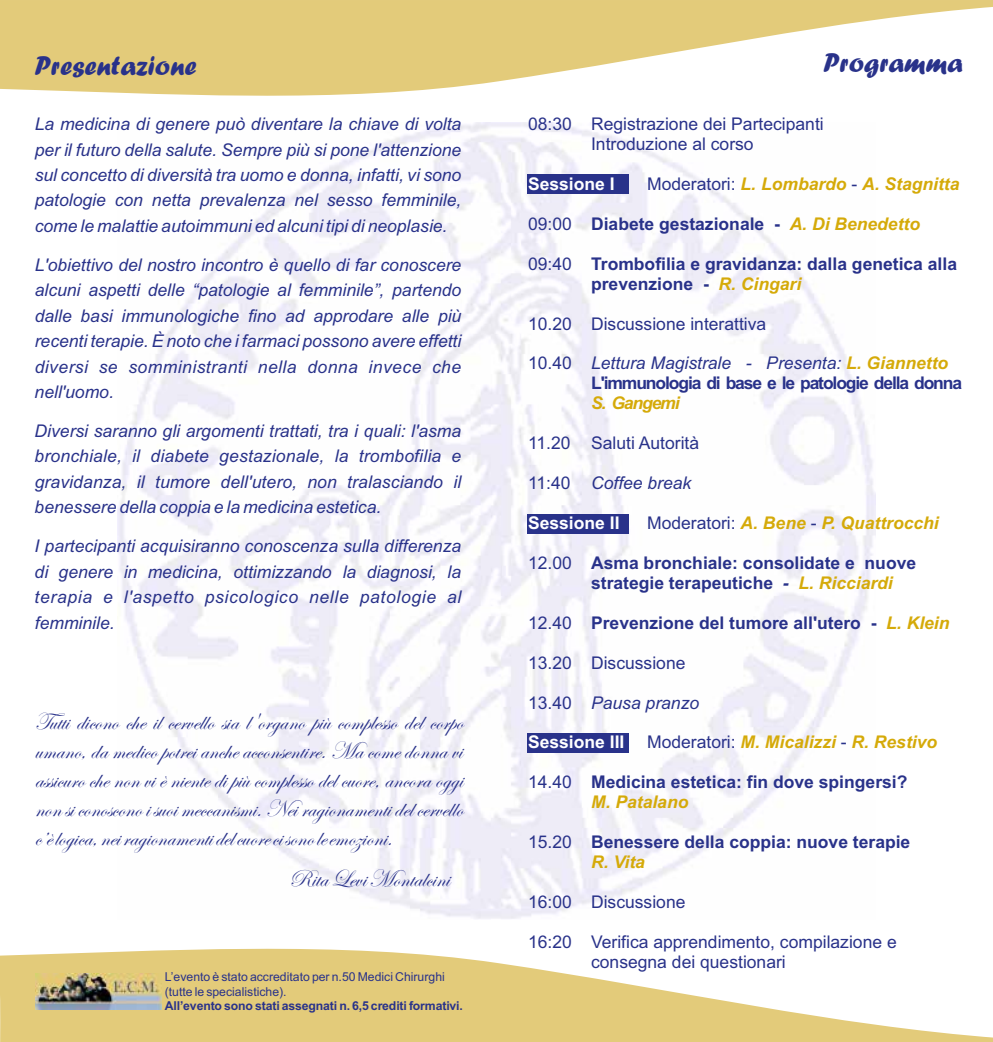
<style>
.page{position:relative;width:993px;height:1042px;background:#fff}
.page>*{position:absolute;margin:0;border:0;box-sizing:border-box;transform-origin:0 0}
.t1{font:28px "Forte";color:#29328a}
.t2{font:24.5px/28.9px "Edwardian Script ITC";color:#29328a;text-align:justify}
.t3{font:italic 17.5px/25.4px "Arial";color:#29328a;text-align:justify}
.t4{font:700 17.5px/19.9px "Arial";color:#29328a}
.t5{font:17.5px/19.9px "Arial";color:#29328a;text-align:center}
.t6{font:italic 700 17.5px "Arial";color:#d5aa09}
.t7{font:700 17.5px/19.9px "Arial";letter-spacing:-.065em;color:#29328a}
.t8{font:700 17.5px "Arial";color:#fff}
.t9{font:italic 700 17.5px "Arial";letter-spacing:-.065em;color:#d5aa09}
.t10{font:12.25px/14.2px "Arial";color:#29328a}
.t11{font:700 12.25px "Arial";letter-spacing:-.01em;color:#29328a}
.s1{font-weight:400;font-style:normal;color:#29328a}
.s2{font-weight:400}
.s3{font-style:italic;color:#d5aa09}
.s4{font-weight:400;font-style:italic}
.s5{font-style:normal}
.s6{font-style:italic}
</style>
<div class="page">
<img style="left:118px;top:122px;width:756px;height:797px">
<div style="left:527px;top:514px;width:101px;height:20px;background:#29328a"></div>
<div style="left:527px;top:174px;width:101px;height:20px;background:#29328a"></div>
<svg style="left:0;top:0;width:992px;height:96px;fill:#e3cb7a"></svg>
<svg style="left:0;top:948px;width:992px;height:94px;fill:#e3cb7a"></svg>
<div style="left:527px;top:733px;width:101px;height:20px;background:#29328a"></div>
<img style="left:36px;top:974px;width:125px;height:35px">
<h1 class="t1" style="left:34px;top:50px;width:163px">Presentazione</h1>
<p class="t3" style="left:35px;top:112px;width:428px">La medicina di genere può diventare la chiave di volta per il futuro della salute. Sempre più si pone l'attenzione sul concetto di diversità tra uomo e donna, infatti, vi sono patologie con netta prevalenza nel sesso femminile, come le malattie autoimmuni ed alcuni tipi di neoplasie.</p>
<p class="t3" style="left:35px;top:252px;width:428px">L'obiettivo del nostro incontro è quello di far conoscere alcuni aspetti delle “patologie al femminile”, partendo dalle basi immunologiche fino ad approdare alle più recenti terapie. È noto che i farmaci possono avere effetti diversi se somministranti nella donna invece che nell'uomo.</p>
<p class="t3" style="left:35px;top:418px;width:428px">Diversi saranno gli argomenti trattati, tra i quali: l'asma bronchiale, il diabete gestazionale, la trombofilia e gravidanza, il tumore dell'utero, non tralasciando il benessere della coppia e la medicina estetica.</p>
<p class="t3" style="left:35px;top:534px;width:428px">I partecipanti acquisiranno conoscenza sulla differenza di genere in medicina, ottimizzando la diagnosi, la terapia e l'aspetto psicologico nelle patologie al femminile.</p>
<p class="t2" style="left:35px;top:708px;width:429px">Tutti dicono che il cervello sia l'organo più complesso del corpo umano, da medico potrei anche acconsentire. Ma come donna vi assicuro che non vi è niente di più complesso del cuore, ancora oggi non si conoscono i suoi meccanismi. Nei ragionamenti del cervello c’è logica, nei ragionamenti del cuore ci sono le emozioni.</p>
<h2 class="t2" style="left:289px;top:865px;width:162px">Rita Levi Montalcini</h2>
<p class="t10" style="left:165px;top:970px;width:281px">L’evento è stato accreditato per n.50 Medici Chirurghi (tutte le specialistiche).</p>
<p class="t11" style="left:165px;top:997px;width:299px">All’evento sono stati assegnati n. 6,5 crediti formativi.</p>
<h1 class="t1" style="left:822px;top:46px;width:141px">Programma</h1>
<p class="t5" style="left:528px;top:114px;width:297px">08:30 Registrazione dei Partecipanti<br>Introduzione al corso</p>
<p class="t8" style="left:528px;top:171px;width:88px">Sessione I</p>
<p class="t6" style="left:647px;top:172px;width:314px"><span class="s1">Moderatori:</span> L. Lombardo <span class="s1">-</span> A. Stagnitta</p>
<p class="t4" style="left:528px;top:214px;width:393px"><span class="s2">09:00</span> Diabete gestazionale - <span class="s3">A. Di Benedetto</span></p>
<p class="t4" style="left:591px;top:254px;width:367px;text-indent:-63px"><span class="s2">09:40</span> Trombofilia e gravidanza: dalla genetica alla prevenzione - <span class="s3">R. Cingari</span></p>
<p class="t5" style="left:528px;top:313px;width:240px">10.20 Discussione interattiva</p>
<p class="t7" style="left:591px;top:353px;width:372px;text-indent:-63px"><span class="s2">10.40</span> <span class="s4">Lettura Magistrale - Presenta:</span> <span class="s3">L. Giannetto<br></span>L'immunologia di base e le patologie della donna</p>
<p class="t9" style="left:591px;top:391px;width:90px">S. Gangemi</p>
<p class="t5" style="left:528px;top:433px;width:172px">11.20 Saluti Autorità</p>
<p class="t3" style="left:528px;top:470px;width:165px"><span class="s5">11:40</span> Coffee break</p>
<p class="t8" style="left:528px;top:510px;width:93px">Sessione II</p>
<p class="t6" style="left:647px;top:511px;width:293px"><span class="s1">Moderatori:</span> A. Bene <span class="s1">-</span> P. Quattrocchi</p>
<p class="t4" style="left:591px;top:553px;width:326px;text-indent:-63px"><span class="s2">12.00</span> Asma bronchiale: consolidate e nuove strategie terapeutiche <span class="s6">-</span> <span class="s3">L. Ricciardi</span></p>
<p class="t4" style="left:528px;top:613px;width:423px"><span class="s2">12.40</span> Prevenzione del tumore all'utero - <span class="s3">L. Klein</span></p>
<p class="t5" style="left:528px;top:652px;width:159px">13.20 Discussione</p>
<p class="t3" style="left:528px;top:690px;width:172px"><span class="s5">13.40</span> Pausa pranzo</p>
<p class="t8" style="left:528px;top:730px;width:98px">Sessione III</p>
<p class="t6" style="left:647px;top:730px;width:291px"><span class="s1">Moderatori:</span> M. Micalizzi <span class="s1">-</span> R. Restivo</p>
<p class="t4" style="left:591px;top:772px;width:318px;text-indent:-63px"><span class="s2">14.40</span> Medicina estetica: fin dove spingersi?<br><span class="s3">M. Patalano</span></p>
<p class="t4" style="left:591px;top:832px;width:321px;text-indent:-63px"><span class="s2">15.20</span> Benessere della coppia: nuove terapie<br><span class="s3">R. Vita</span></p>
<p class="t5" style="left:528px;top:892px;width:159px">16:00 Discussione</p>
<p class="t5" style="left:591px;top:931px;width:307px;text-align:left;text-indent:-63px">16:20 Verifica apprendimento, compilazione e consegna dei questionari</p>
</div>
